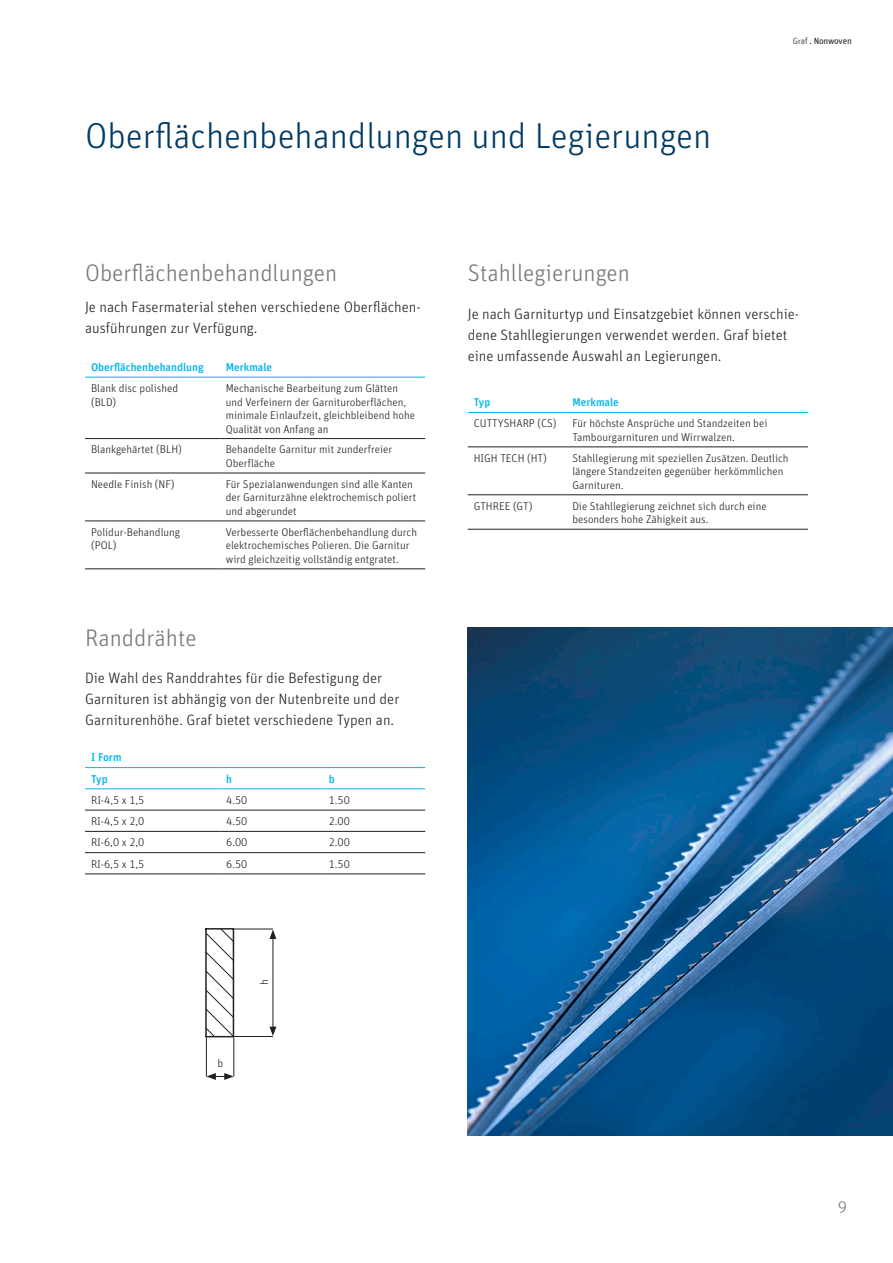
<style>
.page{position:relative;width:893px;height:1263px;background:#fff}
.page>*{position:absolute;margin:0;border:0;box-sizing:border-box;transform-origin:0 0}
.t1{font:300 36px "Unit Pro";color:#003a63}
.t2{font:300 24px "Unit Pro";color:#76787b}
.t3{font:300 16.5px "Unit Pro";color:#76787b}
.t4{font:300 15px/21px "Unit Pro";color:#231f20}
.t5{font:300 11.25px/13.5px "Unit Pro";color:#231f20}
.t6{font:500 11.25px/21.3px "Unit Pro";color:#02b5eb}
.t7{font:9px "Unit Pro";letter-spacing:-.02em;color:#231f20}
.s1{font-weight:300}
</style>
<div class="page">
<img style="left:468px;top:627px;width:425px;height:508px">
<hr style="left:85px;top:438px;width:135px;height:1px;background:#231f20">
<hr style="left:220px;top:438px;width:205px;height:1px;background:#231f20">
<hr style="left:85px;top:473px;width:135px;height:1px;background:#231f20">
<hr style="left:220px;top:473px;width:205px;height:1px;background:#231f20">
<hr style="left:85px;top:520px;width:135px;height:1px;background:#231f20">
<hr style="left:220px;top:520px;width:205px;height:1px;background:#231f20">
<hr style="left:85px;top:568px;width:135px;height:1px;background:#231f20">
<hr style="left:220px;top:568px;width:205px;height:1px;background:#231f20">
<hr style="left:85px;top:377px;width:135px;height:1px;background:#02b5eb">
<hr style="left:220px;top:377px;width:205px;height:1px;background:#02b5eb">
<hr style="left:468px;top:446px;width:98px;height:1px;background:#231f20">
<hr style="left:566px;top:446px;width:242px;height:1px;background:#231f20">
<hr style="left:468px;top:494px;width:98px;height:1px;background:#231f20">
<hr style="left:566px;top:494px;width:242px;height:1px;background:#231f20">
<hr style="left:468px;top:529px;width:98px;height:1px;background:#231f20">
<hr style="left:566px;top:529px;width:242px;height:1px;background:#231f20">
<hr style="left:468px;top:412px;width:98px;height:1px;background:#02b5eb">
<hr style="left:566px;top:412px;width:242px;height:1px;background:#02b5eb">
<hr style="left:85px;top:810px;width:135px;height:1px;background:#231f20">
<hr style="left:220px;top:810px;width:103px;height:1px;background:#231f20">
<hr style="left:323px;top:810px;width:102px;height:1px;background:#231f20">
<hr style="left:85px;top:831px;width:135px;height:1px;background:#231f20">
<hr style="left:220px;top:831px;width:103px;height:1px;background:#231f20">
<hr style="left:323px;top:831px;width:102px;height:1px;background:#231f20">
<hr style="left:85px;top:852px;width:135px;height:1px;background:#231f20">
<hr style="left:220px;top:852px;width:103px;height:1px;background:#231f20">
<hr style="left:323px;top:852px;width:102px;height:1px;background:#231f20">
<hr style="left:85px;top:873px;width:135px;height:1px;background:#231f20">
<hr style="left:220px;top:873px;width:103px;height:1px;background:#231f20">
<hr style="left:323px;top:873px;width:102px;height:1px;background:#231f20">
<hr style="left:85px;top:767px;width:135px;height:1px;background:#02b5eb">
<hr style="left:220px;top:767px;width:103px;height:1px;background:#02b5eb">
<hr style="left:323px;top:767px;width:102px;height:1px;background:#02b5eb">
<hr style="left:85px;top:788px;width:135px;height:1px;background:#02b5eb">
<hr style="left:220px;top:788px;width:103px;height:1px;background:#02b5eb">
<hr style="left:323px;top:788px;width:102px;height:1px;background:#02b5eb">
<svg style="left:205px;top:928px;width:30px;height:110px"></svg>
<hr style="left:234px;top:929px;width:39px;height:1px;background:#231f20">
<hr style="left:233px;top:1037px;width:1px;height:39px;background:#231f20">
<hr style="left:234px;top:1036px;width:39px;height:1px;background:#231f20">
<hr style="left:206px;top:1037px;width:1px;height:39px;background:#231f20">
<hr style="left:273px;top:936px;width:1px;height:93px;background:#231f20">
<svg style="left:269px;top:929px;width:7px;height:10px"></svg>
<svg style="left:269px;top:1026px;width:7px;height:10px"></svg>
<svg style="left:206px;top:1073px;width:28px;height:7px"></svg>
<h1 class="t1" style="left:85px;top:110px;width:628px">Oberflächenbehandlungen und Legierungen</h1>
<h2 class="t2" style="left:85px;top:257px;width:254px">Oberflächenbehandlungen</h2>
<h2 class="t2" style="left:468px;top:257px;width:164px">Stahllegierungen</h2>
<p class="t7" style="left:793px;top:34px;width:60px"><span class="s1">Graf</span> . Nonwoven</p>
<h3 class="t4" style="left:85px;top:296px;width:337px">Je nach Fasermaterial stehen verschiedene Oberflächen&shy;ausführungen zur Verfügung.</h3>
<p class="t6" style="left:91px;top:355px;width:114px">Oberflächenbehandlung</p>
<p class="t6" style="left:226px;top:355px;width:48px">Merkmale</p>
<p class="t5" style="left:91px;top:381px;width:89px">Blank disc polished (BLD)</p>
<p class="t5" style="left:226px;top:381px;width:191px">Mechanische Bearbeitung zum Glätten und Verfeinern der Garnituroberflächen, minimale Einlaufzeit, gleichbleibend hohe Qualität von Anfang an</p>
<p class="t5" style="left:91px;top:442px;width:92px">Blankgehärtet (BLH)</p>
<p class="t5" style="left:226px;top:442px;width:168px">Behandelte Garnitur mit zunderfreier<br>Oberfläche</p>
<p class="t5" style="left:91px;top:477px;width:85px">Needle Finish (NF)</p>
<p class="t5" style="left:226px;top:477px;width:192px">Für Spezialanwendungen sind alle Kanten der Garniturzähne elektrochemisch poliert und abgerundet</p>
<p class="t5" style="left:91px;top:525px;width:91px">Polidur-Behandlung (POL)</p>
<p class="t5" style="left:226px;top:525px;width:193px">Verbesserte Oberflächenbehandlung durch elektrochemisches Polieren. Die Garnitur wird gleichzeitig vollständig entgratet.</p>
<h2 class="t2" style="left:85px;top:621px;width:113px">Randdrähte</h2>
<h3 class="t4" style="left:85px;top:667px;width:316px">Die Wahl des Randdrahtes für die Befestigung der<br>Garnituren ist abhängig von der Nutenbreite und der<br>Garniturenhöhe. Graf bietet verschiedene Typen an.</h3>
<p class="t6" style="left:91px;top:746px;width:32px">I Form<br>Typ</p>
<p class="t6" style="left:226px;top:767px;width:7px">h</p>
<p class="t6" style="left:329px;top:767px;width:8px">b</p>
<p class="t5" style="left:91px;top:793px;width:55px">RI-4,5 x 1,5</p>
<p class="t5" style="left:226px;top:793px;width:23px">4.50</p>
<p class="t5" style="left:329px;top:793px;width:23px">1.50</p>
<p class="t5" style="left:91px;top:814px;width:55px">RI-4,5 x 2,0</p>
<p class="t5" style="left:226px;top:814px;width:23px">4.50</p>
<p class="t5" style="left:329px;top:814px;width:23px">2.00</p>
<p class="t5" style="left:91px;top:835px;width:55px">RI-6,0 x 2,0</p>
<p class="t5" style="left:226px;top:835px;width:23px">6.00</p>
<p class="t5" style="left:329px;top:835px;width:23px">2.00</p>
<p class="t5" style="left:91px;top:856px;width:55px">RI-6,5 x 1,5</p>
<p class="t5" style="left:226px;top:856px;width:23px">6.50</p>
<p class="t5" style="left:329px;top:856px;width:23px">1.50</p>
<p class="t5" style="left:217px;top:1056px;width:7px">b</p>
<p class="t5" style="left:257px;top:985px;width:7px;rotate:-90deg">h</p>
<h3 class="t4" style="left:468px;top:303px;width:333px">Je nach Garniturtyp und Einsatzgebiet können verschie&shy;dene Stahllegierungen verwendet werden. Graf bietet eine umfassende Auswahl an Legierungen.</h3>
<p class="t6" style="left:474px;top:391px;width:18px">Typ</p>
<p class="t6" style="left:572px;top:391px;width:48px">Merkmale</p>
<p class="t5" style="left:474px;top:416px;width:84px">CUTTYSHARP (CS)</p>
<p class="t5" style="left:572px;top:416px;width:196px">Für höchste Ansprüche und Standzeiten bei<br>Tambourgarnituren und Wirrwalzen.</p>
<p class="t5" style="left:474px;top:451px;width:75px">HIGH TECH (HT)</p>
<p class="t5" style="left:572px;top:451px;width:218px">Stahllegierung mit speziellen Zusätzen. Deutlich längere Standzeiten gegenüber herkömmlichen<br>Garnituren.</p>
<p class="t5" style="left:474px;top:499px;width:60px">GTHREE (GT)</p>
<p class="t5" style="left:572px;top:499px;width:196px">Die Stahllegierung zeichnet sich durch eine besonders hohe Zähigkeit aus.</p>
<h3 class="t3" style="left:838px;top:1195px;width:11px">9</h3>
</div>
